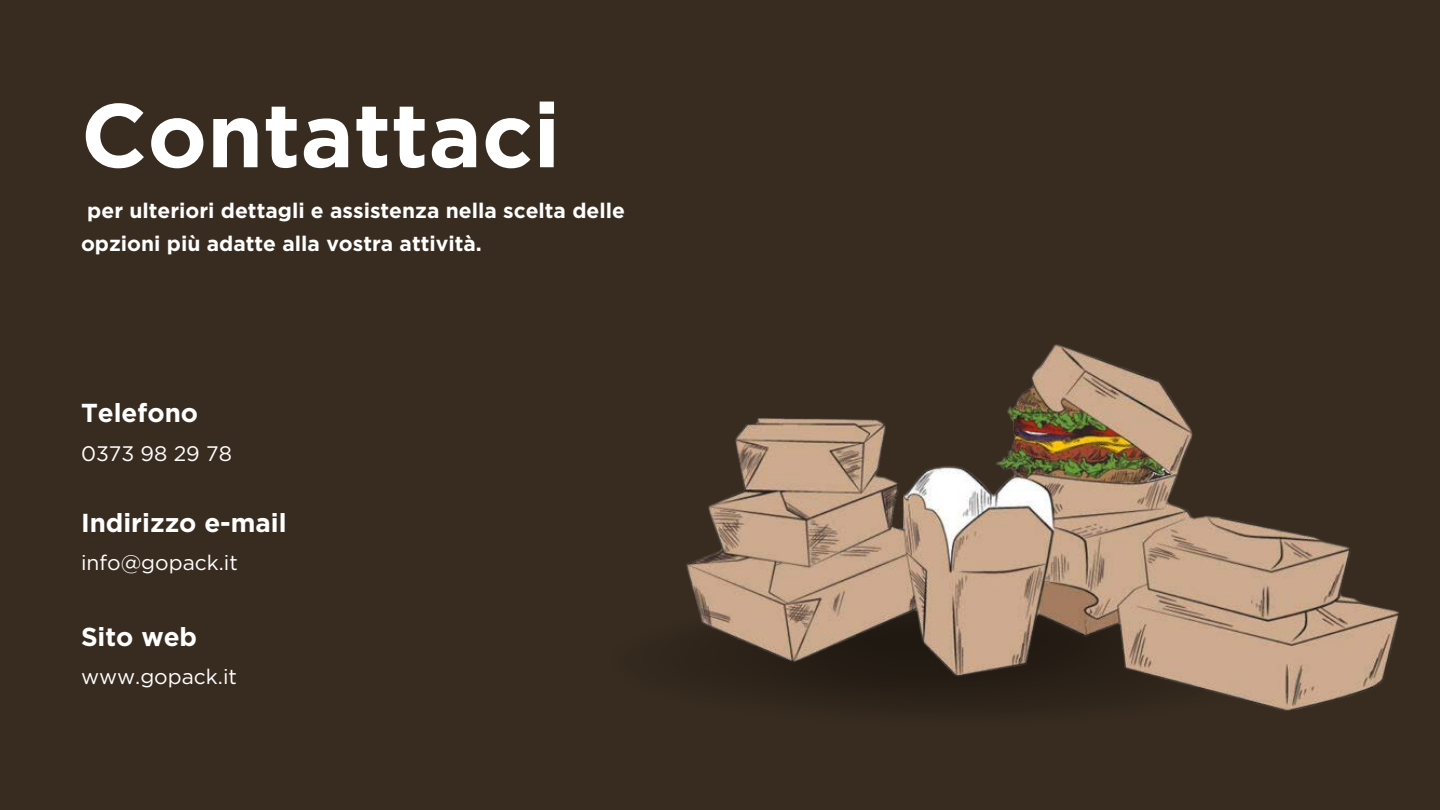
<style>
.page{position:relative;width:1440px;height:810px;background:#382c20}
.page>*{position:absolute;margin:0;border:0;box-sizing:border-box;transform-origin:0 0}
.t1{font:700 90px "Gotham";color:#fff}
.t2{font:700 26px "Gotham";color:#fff}
.t3{font:700 21px/33.8px "Gotham";color:#fff}
.t4{font:21px "Gotham";color:#fff}
</style>
<div class="page">
<img style="left:686px;top:344px;width:713px;height:367px">
<p class="t1" style="left:81px;top:81px;width:481px">Contattaci</p>
<p class="t3" style="left:81px;top:193px;width:545px;text-indent:6px">per ulteriori dettagli e assistenza nella scelta delle opzioni più adatte alla vostra attività.</p>
<p class="t2" style="left:81px;top:397px;width:119px">Telefono</p>
<h2 class="t4" style="left:81px;top:441px;width:152px">0373 98 29 78</h2>
<p class="t2" style="left:81px;top:507px;width:207px">Indirizzo e-mail</p>
<h2 class="t4" style="left:81px;top:550px;width:158px">info@gopack.it</h2>
<p class="t2" style="left:81px;top:621px;width:118px">Sito web</p>
<h2 class="t4" style="left:81px;top:664px;width:158px">www.gopack.it</h2>
</div>
